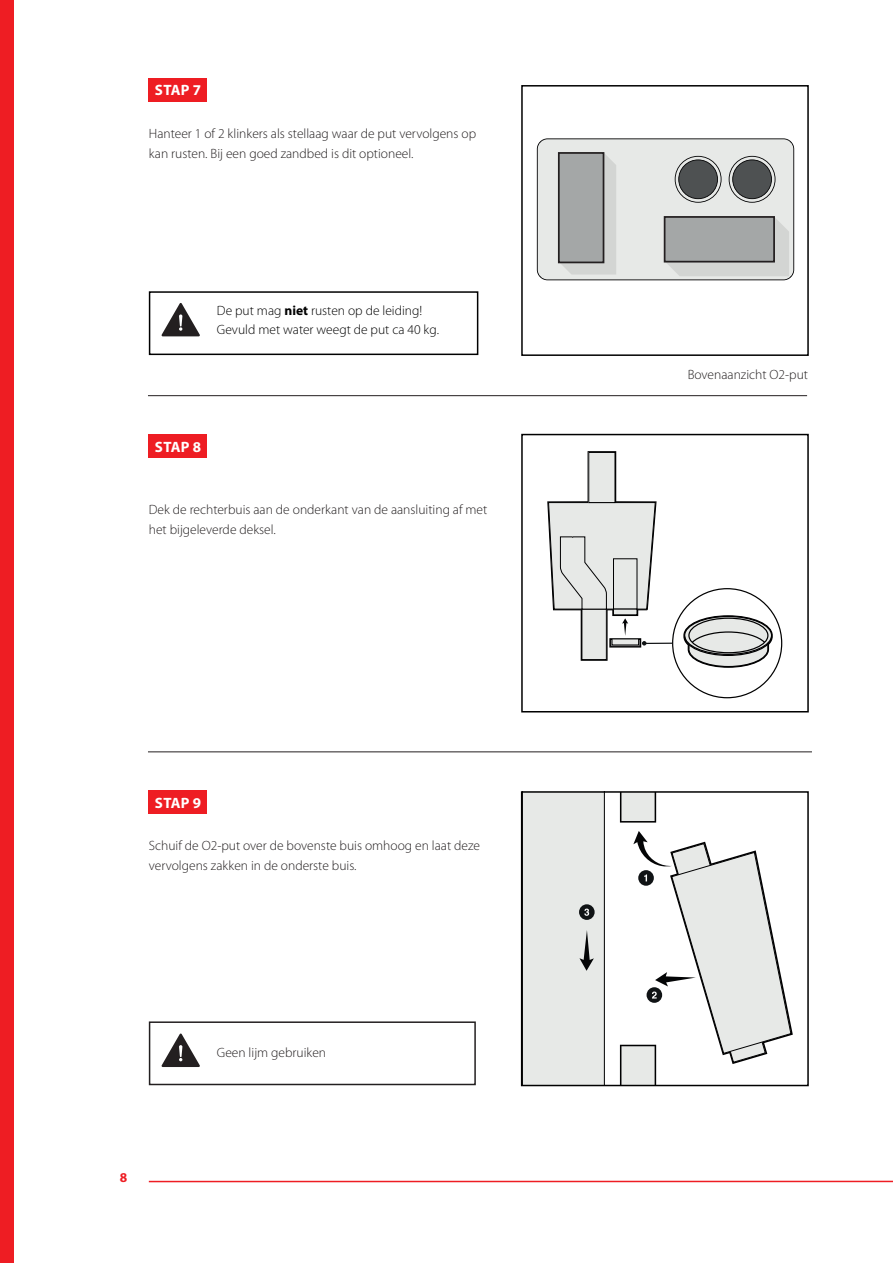
<style>
.page{position:relative;width:893px;height:1263px;background:#fff}
.page>*{position:absolute;margin:0;border:0;box-sizing:border-box;transform-origin:0 0}
.Stappen_stijl{font:700 15px "Myriad Pro";letter-spacing:.02em;color:#fff}
.Opsomming{font:300 13.5px/19.5px "Myriad Pro";color:#231f20}
.Opsomming-2{font:300 13.5px/19.5px "Myriad Pro";color:#000}
.t1{font:700 13.5px "Myriad Pro";color:#ee1d23}
.s1{font-weight:700}
</style>
<div class="page">
<hr style="left:149px;top:1180px;width:744px;height:2px;background:#ee1d23">
<div style="left:0;top:0;width:14px;height:1263px;background:#ee1d23"></div>
<svg style="left:537px;top:138px;width:257px;height:142px;background:#cdcfcd"></svg>
<div style="left:559px;top:153px;width:44px;height:109px;background:#a4a7a7"></div>
<div style="left:558px;top:152px;width:46px;height:111px;border:2px solid #231f20"></div>
<div style="left:665px;top:217px;width:109px;height:45px;background:#a4a7a7"></div>
<div style="left:664px;top:216px;width:111px;height:46px;border:2px solid #231f20"></div>
<div style="left:521px;top:85px;width:288px;height:271px;border:2px solid #000"></div>
<svg style="left:683px;top:615px;width:90px;height:53px"></svg>
<hr style="left:642px;top:643px;width:31px;height:1px;background:#101315">
<svg style="left:547px;top:451px;width:110px;height:210px"></svg>
<div style="left:521px;top:434px;width:288px;height:278px;border:2px solid #000"></div>
<svg style="left:620px;top:794px;width:36px;height:28px"></svg>
<div style="left:524px;top:794px;width:81px;height:289px;background:#e7e9e7"></div>
<svg style="left:620px;top:831px;width:173px;height:252px"></svg>
<div style="left:521px;top:791px;width:288px;height:295px;border:2px solid #000"></div>
<div style="left:149px;top:291px;width:329px;height:64px;border:2px solid #000"></div>
<svg style="left:162px;top:303px;width:38px;height:33px"></svg>
<div style="left:149px;top:1021px;width:327px;height:64px;border:2px solid #231f20"></div>
<svg style="left:162px;top:1033px;width:38px;height:34px"></svg>
<div style="left:149px;top:78px;width:58px;height:24px;background:#ee1d23"></div>
<div style="left:149px;top:435px;width:58px;height:23px;background:#ee1d23"></div>
<div style="left:149px;top:790px;width:58px;height:24px;background:#ee1d23"></div>
<hr style="left:148px;top:752px;width:664px;height:1px;background:#231f20">
<hr style="left:148px;top:395px;width:659px;height:1px;background:#231f20">
<p class="Stappen_stijl" style="left:155px;top:81px;width:48px">STAP 7</p>
<p class="Opsomming" style="left:149px;top:124px;width:329px">Hanteer 1 of 2 klinkers als stellaag waar de put vervolgens op kan rusten. Bij een goed zandbed is dit optioneel.</p>
<p class="Opsomming-2" style="left:217px;top:301px;width:224px">De put mag <span class="s1">niet</span> rusten op de leiding!<br>Gevuld met water weegt de put ca 40 kg.</p>
<p class="Stappen_stijl" style="left:155px;top:437px;width:48px">STAP 8</p>
<p class="Opsomming" style="left:149px;top:500px;width:340px">Dek de rechterbuis aan de onderkant van de aansluiting af met het bijgeleverde deksel.</p>
<p class="Stappen_stijl" style="left:155px;top:793px;width:48px">STAP 9</p>
<p class="Opsomming" style="left:149px;top:836px;width:333px">Schuif de O2-put over de bovenste buis omhoog en laat deze vervolgens zakken in de onderste buis.</p>
<p class="t1" style="left:120px;top:1168px;width:9px">8</p>
<p class="Opsomming" style="left:217px;top:1043px;width:111px">Geen lijm gebruiken</p>
<p class="Opsomming" style="left:688px;top:364px;width:122px">Bovenaanzicht O2-put</p>
</div>
